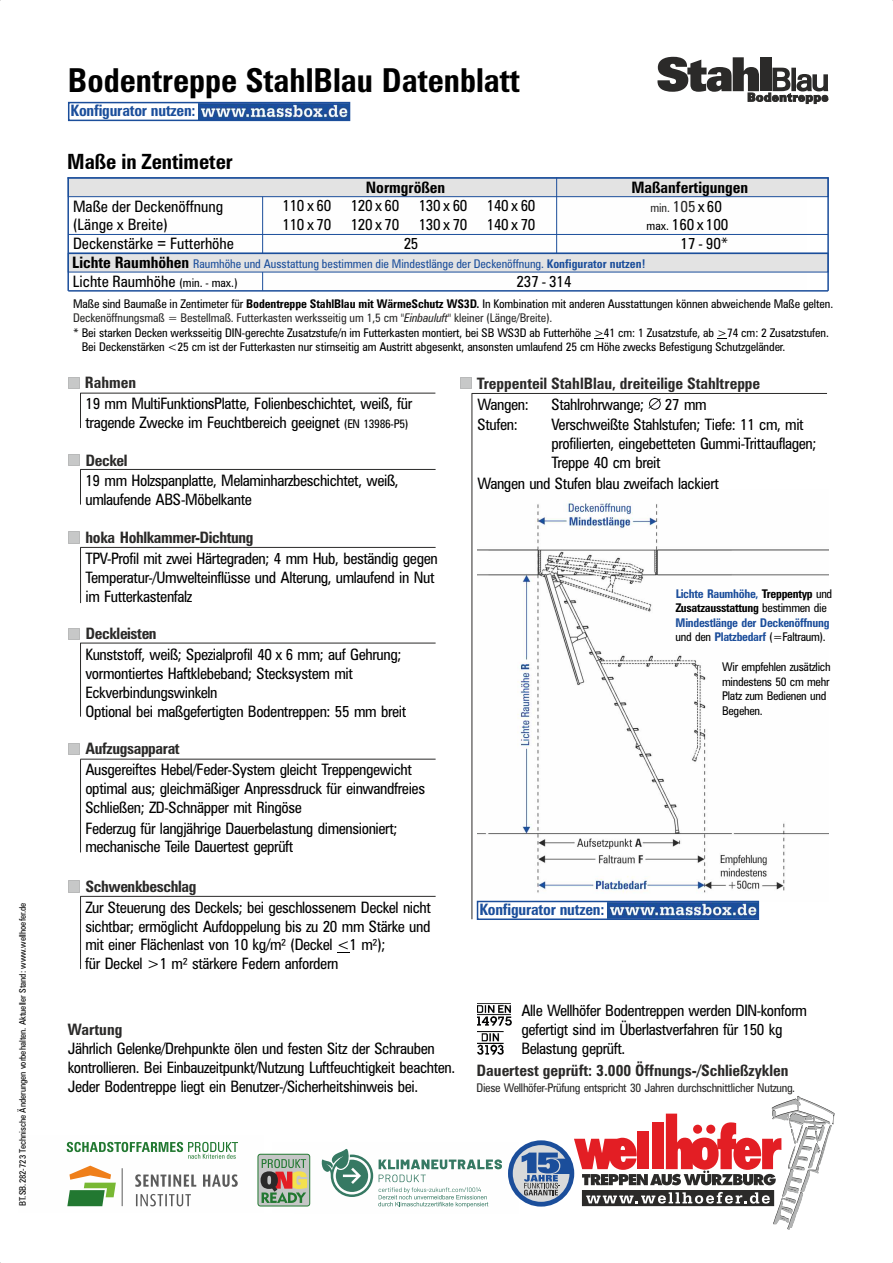
<style>
.page{position:relative;width:893px;height:1263px;background:#fff}
.page>*{position:absolute;margin:0;border:0;box-sizing:border-box;transform-origin:0 0}
.t1{font:700 condensed 33px "Zurich BT";color:#000}
.t2{font:700 condensed 21px "Zurich BT";color:#000}
.t3{font:condensed 15.75px/18.9px "Zurich BT";letter-spacing:-.025em;color:#000}
.t4{font:700 condensed 15.75px "Zurich BT";color:#2b2a29}
.t5{font:condensed 15.75px/18.9px "Zurich BT";color:#000}
.t6{font:700 condensed 15.75px "Zurich BT";letter-spacing:-.025em;color:#2b2a29}
.t7{font:700 condensed 15.75px "Zurich BT";letter-spacing:-.01em;color:#1b4e9b}
.t8{font:700 condensed 15.75px "Zurich BT";color:#000}
.t9{font:condensed 12px "Zurich BT";letter-spacing:-.005em;color:#000}
.t10{font:700 condensed 12px/14.4px "Zurich BT";letter-spacing:-.025em;color:#1c4e9b}
.t11{font:condensed 12px "Zurich BT";letter-spacing:-.005em;color:#2b2a29}
.t12{font:condensed 12px "Zurich BT";color:#1b4e9b}
.t13{font:condensed 12px/14.4px "Zurich BT";letter-spacing:-.025em;color:#000}
.t14{font:condensed 12px "Zurich BT";letter-spacing:-.025em;color:#2b2a29}
.t15{font:condensed 9px "Zurich BT";color:#000}
.s1{font-family:"Arial";font-stretch:normal}
.s2{font-size:15.75px}
.s3{font-size:15.75px;color:#000}
.s4{font-size:12px}
.s5{font-weight:700;font-size:15.75px;color:#000}
.s6{font-weight:700}
.s7{font-style:italic}
.s8{color:#000}
.s9{font-weight:400;color:#000}
</style>
<div class="page">
<img style="left:478px;top:500px;width:350px;height:401px">
<hr style="left:262px;top:178px;width:1px;height:113px;background:#1b4e9b">
<svg style="left:69px;top:252px;width:758px;height:21px;background:#d3d7de"></svg>
<hr style="left:68px;top:234px;width:760px;height:1px;background:#1b4e9b">
<hr style="left:68px;top:253px;width:760px;height:1px;background:#1b4e9b">
<hr style="left:68px;top:290px;width:760px;height:2px;background:#1b4e9b">
<div style="left:69px;top:179px;width:758px;height:18px;background:#e3e3e3"></div>
<hr style="left:67px;top:177px;width:2px;height:114px;background:#1b4e9b">
<hr style="left:556px;top:177px;width:1px;height:76px;background:#1b4e9b">
<hr style="left:67px;top:177px;width:761px;height:2px;background:#1b4e9b">
<svg style="left:337px;top:952px;width:13px;height:1px"></svg>
<svg style="left:68px;top:377px;width:11px;height:11px"></svg>
<svg style="left:68px;top:454px;width:11px;height:12px"></svg>
<svg style="left:68px;top:532px;width:11px;height:11px"></svg>
<svg style="left:68px;top:628px;width:11px;height:11px"></svg>
<svg style="left:68px;top:743px;width:11px;height:11px"></svg>
<svg style="left:68px;top:881px;width:11px;height:11px"></svg>
<hr style="left:80px;top:393px;width:355px;height:1px;background:#2b2a29">
<hr style="left:80px;top:393px;width:1px;height:35px;background:#2b2a29">
<hr style="left:80px;top:469px;width:356px;height:1px;background:#2b2a29">
<hr style="left:80px;top:469px;width:1px;height:36px;background:#2b2a29">
<hr style="left:80px;top:547px;width:356px;height:1px;background:#2b2a29">
<hr style="left:80px;top:547px;width:1px;height:56px;background:#2b2a29">
<hr style="left:80px;top:759px;width:356px;height:1px;background:#2b2a29">
<hr style="left:80px;top:759px;width:1px;height:93px;background:#2b2a29">
<hr style="left:80px;top:896px;width:356px;height:1px;background:#2b2a29">
<hr style="left:80px;top:896px;width:1px;height:73px;background:#2b2a29">
<hr style="left:80px;top:643px;width:356px;height:1px;background:#2b2a29">
<hr style="left:80px;top:643px;width:1px;height:74px;background:#2b2a29">
<hr style="left:472px;top:393px;width:355px;height:1px;background:#2b2a29">
<hr style="left:472px;top:393px;width:1px;height:526px;background:#2b2a29">
<svg style="left:460px;top:378px;width:11px;height:11px"></svg>
<div style="left:649px;top:398px;width:12px;height:12px;border:1px solid #000;border-radius:50%"></div>
<svg style="left:648px;top:398px;width:13px;height:11px"></svg>
<img style="left:199px;top:105px;width:148px;height:13px">
<div style="left:68px;top:102px;width:282px;height:19px;border:2px solid #1b4e9b"></div>
<img style="left:608px;top:904px;width:148px;height:13px">
<div style="left:477px;top:901px;width:282px;height:19px;border:2px solid #1b4e9b"></div>
<hr style="left:827px;top:177px;width:2px;height:114px;background:#1b4e9b">
<svg style="left:657px;top:57px;width:172px;height:47px"></svg>
<img style="left:477px;top:1003px;width:35px;height:23px">
<img style="left:477px;top:1032px;width:27px;height:22px">
<svg style="left:574px;top:1096px;width:261px;height:134px"></svg>
<svg style="left:136px;top:1194px;width:55px;height:12px"></svg>
<svg style="left:135px;top:1174px;width:103px;height:13px"></svg>
<svg style="left:67px;top:1166px;width:49px;height:40px"></svg>
<hr style="left:122px;top:1168px;width:1px;height:38px;background:#5b5b5b">
<svg style="left:67px;top:1142px;width:171px;height:17px"></svg>
<svg style="left:321px;top:1149px;width:181px;height:58px"></svg>
<svg style="left:510px;top:1143px;width:62px;height:61px"></svg>
<div style="left:508px;top:1140px;width:66px;height:66px;border:5px solid #1b4e9b;border-radius:50%"></div>
<div style="left:551px;top:1159px;width:19px;height:14px;background:#1b4e9b"></div>
<svg style="left:522px;top:1152px;width:38px;height:43px;background:#7188aa"></svg>
<div style="left:258px;top:1154px;width:52px;height:52px;background:#c5c6c6;border-radius:3px"></div>
<div style="left:258px;top:1154px;width:52px;height:52px;border:1px solid #227831;border-radius:3px"></div>
<svg style="left:261px;top:1159px;width:46px;height:44px"></svg>
<p class="t15" style="left:19px;top:1206px;width:305px;rotate:-90deg">BT.SB.282-723 Technische Änderungen vorbehalten. Aktueller Stand: www.wellhoefer.de</p>
<h1 class="t1" style="left:68px;top:67px;width:453px">Bodentreppe StahlBlau Datenblatt</h1>
<p class="t7" style="left:71px;top:104px;width:127px">Konfigurator nutzen:</p>
<h2 class="t2" style="left:67px;top:153px;width:167px">Maße in Zentimeter</h2>
<p class="t5" style="left:73px;top:198px;width:162px">Maße der Deckenöffnung (Länge x Breite)<br>Deckenstärke <span class="s1">=</span> Futterhöhe</p>
<p class="t3" style="left:283px;top:198px;width:254px;text-align:center">110 x 60 120 x 60 130 x 60 140 x 60<br>110 x 70 120 x 70 130 x 70 140 x 70<br>25</p>
<p class="t11" style="left:650px;top:202px;width:73px">min. <span class="s2">105</span> <span class="s3">x 60</span></p>
<p class="t8" style="left:366px;top:181px;width:81px">Normgrößen</p>
<p class="t8" style="left:631px;top:181px;width:118px">Maßanfertigungen</p>
<p class="t5" style="left:647px;top:217px;width:83px;text-align:right"><span class="s4">max.</span> 160 x 100<br>17 - 90*</p>
<p class="t12" style="left:72px;top:259px;width:575px"><span class="s5">Lichte Raumhöhen</span> Raumhöhe und Ausstattung bestimmen die Mindestlänge der Deckenöffnung. <span class="s6">Konfigurator nutzen!</span></p>
<p class="t5" style="left:73px;top:273px;width:166px">Lichte Raumhöhe <span class="s4">(min. - max.)</span></p>
<p class="t3" style="left:516px;top:273px;width:57px">237 - 314</p>
<p class="t9" style="left:73px;top:299px;width:762px">Maße sind Baumaße in Zentimeter für <span class="s6">Bodentreppe StahlBlau mit WärmeSchutz WS3D.</span> In Kombination mit anderen Ausstattungen können abweichende Maße gelten.</p>
<p class="t11" style="left:73px;top:313px;width:481px">Deckenöffnungsmaß = Bestellmaß. Futterkasten werksseitig um 1,5 cm <span class="s7">"Einbauluft"</span> kleiner (Länge/Breite).</p>
<p class="t9" style="left:73px;top:328px;width:757px">* Bei starken Decken werksseitig DIN-gerechte Zusatzstufe/n im Futterkasten montiert, bei SB WS3D ab Futterhöhe &gt;41 cm: 1 Zusatzstufe, ab &gt;74 cm: 2 Zusatzstufen.</p>
<p class="t9" style="left:82px;top:342px;width:705px">Bei Deckenstärken &lt;25 cm ist der Futterkasten nur stirnseitig am Austritt abgesenkt, ansonsten umlaufend 25 cm Höhe zwecks Befestigung Schutzgeländer.</p>
<p class="t4" style="left:85px;top:376px;width:53px">Rahmen</p>
<p class="t3" style="left:86px;top:396px;width:328px">19 mm MultiFunktionsPlatte, Folienbeschichtet, weiß, für tragende Zwecke im Feuchtbereich geeignet <span class="s4">(EN 13986-P5)</span></p>
<p class="t4" style="left:86px;top:454px;width:43px">Deckel</p>
<p class="t3" style="left:85px;top:473px;width:315px">19 mm Holzspanplatte, Melaminharzbeschichtet, weiß, umlaufende ABS-Möbelkante</p>
<p class="t6" style="left:86px;top:531px;width:169px">hoka Hohlkammer-Dichtung</p>
<p class="t3" style="left:85px;top:550px;width:354px">TPV-Profil mit zwei Härtegraden; 4 mm Hub, beständig gegen<br>Temperatur-/Umwelteinflüsse und Alterung, umlaufend in Nut im Futterkastenfalz</p>
<p class="t6" style="left:86px;top:627px;width:73px">Deckleisten</p>
<p class="t3" style="left:85px;top:646px;width:322px">Kunststoff, weiß; Spezialprofil 40 x 6 mm; auf Gehrung; vormontiertes Haftklebeband; Stecksystem mit Eckverbindungswinkeln<br>Optional bei maßgefertigten Bodentreppen: 55 mm breit</p>
<p class="t6" style="left:86px;top:742px;width:96px">Aufzugsapparat</p>
<p class="t3" style="left:85px;top:761px;width:341px">Ausgereiftes Hebel/Feder-System gleicht Treppengewicht optimal aus; gleichmäßiger Anpressdruck für einwandfreies<br>Schließen; ZD-Schnäpper mit Ringöse</p>
<p class="t3" style="left:85px;top:820px;width:314px">Federzug für langjährige Dauerbelastung dimensioniert; mechanische Teile Dauertest geprüft</p>
<p class="t6" style="left:85px;top:880px;width:112px">Schwenkbeschlag</p>
<p class="t3" style="left:85px;top:899px;width:347px">Zur Steuerung des Deckels; bei geschlossenem Deckel nicht sichtbar; ermöglicht Aufdoppelung bis zu 20 mm Stärke und mit einer Flächenlast von 10 kg/m² (Deckel &lt;1 m²);<br>für Deckel &gt;1 m² stärkere Federn anfordern</p>
<p class="t4" style="left:68px;top:1023px;width:56px">Wartung</p>
<p class="t3" style="left:68px;top:1040px;width:389px">Jährlich Gelenke/Drehpunkte ölen und festen Sitz der Schrauben kontrollieren. Bei Einbauzeitpunkt/Nutzung Luftfeuchtigkeit beachten.<br>Jeder Bodentreppe liegt ein Benutzer-/Sicherheitshinweis bei.</p>
<p class="t4" style="left:477px;top:377px;width:285px">Treppenteil StahlBlau, dreiteilige Stahltreppe</p>
<p class="t3" style="left:477px;top:396px;width:53px">Wangen:</p>
<p class="t3" style="left:551px;top:396px;width:94px">Stahlrohrwange;</p>
<p class="t3" style="left:665px;top:396px;width:43px">27 mm</p>
<p class="t3" style="left:477px;top:417px;width:42px">Stufen:</p>
<p class="t3" style="left:551px;top:417px;width:267px">Verschweißte Stahlstufen; Tiefe: 11 cm, mit profilierten, eingebetteten Gummi-Trittauflagen;<br>Treppe 40 cm breit</p>
<p class="t3" style="left:477px;top:475px;width:243px">Wangen und Stufen blau zweifach lackiert</p>
<p class="t10" style="left:676px;top:588px;width:158px">Lichte Raumhöhe, <span class="s8">Treppentyp</span> <span class="s9">und </span><span class="s8">Zusatzausstattung</span> <span class="s9">bestimmen die </span>Mindestlänge der Deckenöffnung <span class="s9">und den</span> Platzbedarf <span class="s9">(=Faltraum).</span></p>
<p class="t7" style="left:479px;top:903px;width:127px">Konfigurator nutzen:</p>
<p class="t13" style="left:722px;top:661px;width:110px">Wir empfehlen zusätzlich mindestens 50 cm mehr<br>Platz zum Bedienen und<br>Begehen.</p>
<p class="t3" style="left:521px;top:1002px;width:287px">Alle Wellhöfer Bodentreppen werden DIN-konform gefertigt sind im Überlastverfahren für 150 kg<br>Belastung geprüft.</p>
<p class="t4" style="left:477px;top:1064px;width:314px">Dauertest geprüft: 3.000 Öffnungs-/Schließzyklen</p>
<p class="t14" style="left:477px;top:1082px;width:320px">Diese Wellhöfer-Prüfung entspricht 30 Jahren durchschnittlicher Nutzung.</p>
</div>
